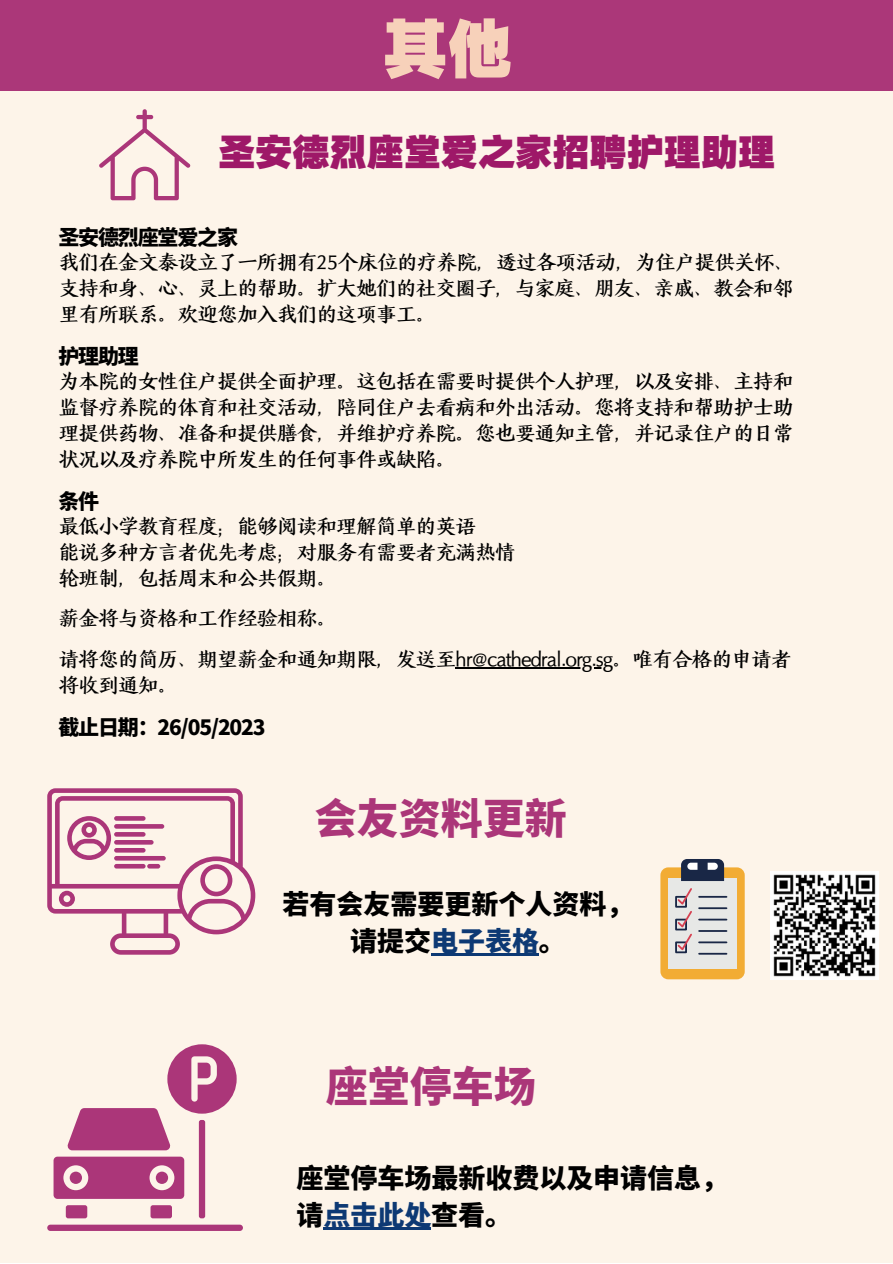
<style>
.page{position:relative;width:893px;height:1264px;background:#fff}
.page>*{position:absolute;margin:0;border:0;box-sizing:border-box;transform-origin:0 0}
.t1{font:65.7px "HY Qi Hei AZEJ";color:#f7d1ba}
.t2{font:800 42px "Source Han Sans SC";color:#ab3679}
.t3{font:37.5px "HY Qi Hei AZEJ";letter-spacing:-.01em;color:#9e1868}
.t4{font:800 27px "Source Han Sans SC";color:#000}
.t5{font:21px/26px "HY Jin Kai J";letter-spacing:-.055em;color:#000;text-align:justify}
.t6{font:800 21px "Source Han Sans SC";letter-spacing:-.055em;color:#000}
.s1{color:#0d3974}
</style>
<div class="page">
<div style="left:0;top:0;width:892px;height:1262px;background:#fdf4e9"></div>
<div style="left:660px;top:867px;width:84px;height:112px;background:#f2ac34;border-radius:8px"></div>
<div style="left:668px;top:877px;width:68px;height:91px;background:#e7e8e6"></div>
<hr style="left:699px;top:952px;width:27px;height:2px;background:#192746">
<div style="left:675px;top:895px;width:12px;height:12px;border:2px solid #192746"></div>
<div style="left:675px;top:918px;width:12px;height:12px;border:2px solid #192746"></div>
<div style="left:675px;top:941px;width:12px;height:12px;border:2px solid #192746"></div>
<svg style="left:676px;top:859px;width:50px;height:93px"></svg>
<img style="left:770px;top:871px;width:108px;height:108px">
<div style="left:0;top:0;width:892px;height:91px;background:#ab3779"></div>
<hr style="left:455px;top:667px;width:157px;height:2px;background:#000">
<svg style="left:99px;top:109px;width:91px;height:91px"></svg>
<svg style="left:47px;top:788px;width:208px;height:166px"></svg>
<svg style="left:114px;top:816px;width:31px;height:4px"></svg>
<svg style="left:114px;top:824px;width:50px;height:4px"></svg>
<hr style="left:114px;top:832px;width:31px;height:4px;background:#ab3679;border-radius:2px">
<hr style="left:114px;top:840px;width:40px;height:4px;background:#ab3679;border-radius:2px">
<hr style="left:114px;top:848px;width:31px;height:4px;background:#ab3679;border-radius:2px">
<hr style="left:114px;top:856px;width:52px;height:4px;background:#ab3679;border-radius:2px">
<hr style="left:147px;top:864px;width:13px;height:4px;background:#ab3679;border-radius:2px">
<hr style="left:114px;top:864px;width:31px;height:4px;background:#ab3679;border-radius:2px">
<svg style="left:47px;top:1044px;width:196px;height:186px"></svg>
<hr style="left:323px;top:1227px;width:108px;height:2px;background:#0d3974">
<hr style="left:431px;top:953px;width:108px;height:2px;background:#0d3974">
<p class="t1" style="left:382px;top:11px;width:132px">其他</p>
<p class="t3" style="left:218px;top:131px;width:559px">圣安德烈座堂爱之家招聘护理助理</p>
<p class="t6" style="left:58px;top:220px;width:181px">圣安德烈座堂爱之家</p>
<p class="t5" style="left:58px;top:248px;width:737px">我们在金文泰设立了一所拥有25个床位的疗养院，透过各项活动，为住户提供关怀、支持和身、心、灵上的帮助。扩大她们的社交圈子，与家庭、朋友、亲戚、教会和邻里有所联系。欢迎您加入我们的这项事工。</p>
<p class="t6" style="left:58px;top:339px;width:82px">护理助理</p>
<p class="t5" style="left:58px;top:367px;width:736px">为本院的女性住户提供全面护理。这包括在需要时提供个人护理，以及安排、主持和监督疗养院的体育和社交活动，陪同住户去看病和外出活动。您将支持和帮助护士助理提供药物、准备和提供膳食，并维护疗养院。您也要通知主管，并记录住户的日常状况以及疗养院中所发生的任何事件或缺陷。</p>
<p class="t6" style="left:58px;top:484px;width:42px">条件</p>
<p class="t5" style="left:58px;top:512px;width:419px">最低小学教育程度；能够阅读和理解简单的英语</p>
<p class="t5" style="left:58px;top:538px;width:459px">能说多种方言者优先考虑；对服务有需要者充满热情</p>
<p class="t5" style="left:58px;top:564px;width:280px">轮班制，包括周末和公共假期。</p>
<p class="t5" style="left:58px;top:605px;width:280px">薪金将与资格和工作经验相称。</p>
<p class="t5" style="left:58px;top:646px;width:735px">请将您的简历、期望薪金和通知期限，发送至hr@cathedral.org.sg。唯有合格的申请者将收到通知。</p>
<p class="t6" style="left:58px;top:711px;width:209px">截止日期：26/05/2023</p>
<p class="t2" style="left:315px;top:785px;width:253px">会友资料更新</p>
<p class="t4" style="left:282px;top:882px;width:352px">若有会友需要更新个人资料，</p>
<p class="t4" style="left:350px;top:919px;width:217px">请提交<span class="s1">电子表格</span>。</p>
<p class="t2" style="left:326px;top:1053px;width:211px">座堂停车场</p>
<p class="t4" style="left:296px;top:1156px;width:433px">座堂停车场最新收费以及申请信息，</p>
<p class="t4" style="left:296px;top:1193px;width:217px">请<span class="s1">点击此处</span>查看。</p>
</div>
